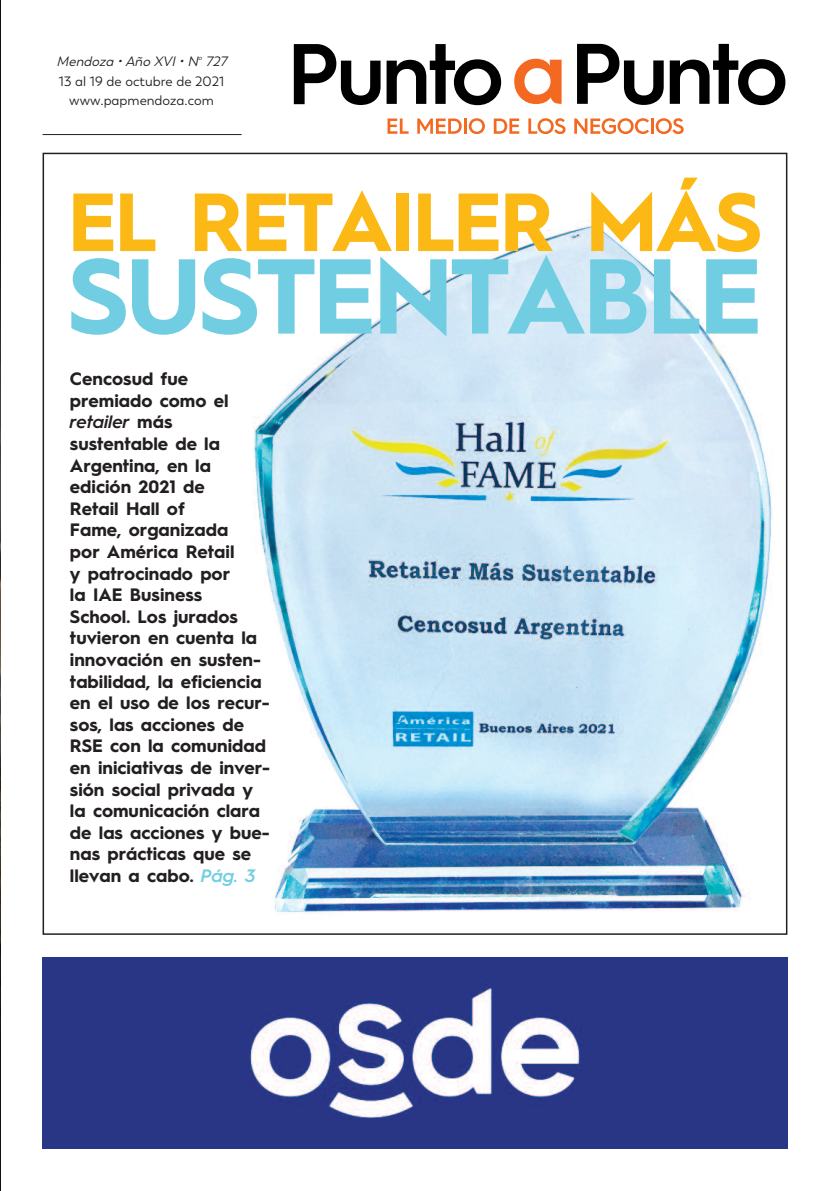
<style>
.page{position:relative;width:830px;height:1191px;background:#fff}
.page>*{position:absolute;margin:0;border:0;box-sizing:border-box;transform-origin:0 0}
.t1{font:700 106.5px "Hurme Geometric Sans 1";letter-spacing:-.03em;color:#71cee2}
.t2{font:700 82.5px "Hurme Geometric Sans 1";letter-spacing:-.03em;color:#fcb814}
.t3{font:700 18px/21.6px "Hurme Geometric Sans 1";color:#231f20}
.t4{font:13.5px/19px "Trenda";color:#231f20;text-align:center}
.t5{font:italic 13.5px "Trenda";color:#231f20}
.t6{font:italic 6.75px "Trenda";color:#231f20}
.s1{font-weight:600;font-style:italic}
.s2{font-weight:600;font-style:italic;color:#71cee2}
</style>
<div class="page">
<svg style="left:386px;top:44px;width:115px;height:61px"></svg>
<svg style="left:294px;top:44px;width:86px;height:61px"></svg>
<svg style="left:387px;top:118px;width:21px;height:16px"></svg>
<svg style="left:417px;top:118px;width:44px;height:16px"></svg>
<hr style="left:463px;top:118px;width:3px;height:16px;background:#f36921">
<svg style="left:468px;top:118px;width:16px;height:16px"></svg>
<svg style="left:493px;top:118px;width:26px;height:16px"></svg>
<svg style="left:528px;top:118px;width:37px;height:16px"></svg>
<svg style="left:574px;top:118px;width:74px;height:16px"></svg>
<hr style="left:650px;top:118px;width:3px;height:16px;background:#f36921">
<svg style="left:655px;top:118px;width:28px;height:16px"></svg>
<svg style="left:577px;top:44px;width:86px;height:61px"></svg>
<svg style="left:669px;top:44px;width:116px;height:61px"></svg>
<svg style="left:514px;top:59px;width:47px;height:45px"></svg>
<img style="left:43px;top:957px;width:744px;height:191px">
<hr style="left:43px;top:134px;width:198px;height:1px;background:#231f20">
<img style="left:253px;top:220px;width:519px;height:693px">
<img style="left:0;top:0;width:1px;height:1191px">
<p class="t5" style="left:56px;top:57px;width:174px">Mendoza • Año XVI • N 727</p>
<p class="t6" style="left:198px;top:55px;width:7px">o</p>
<p class="t4" style="left:59px;top:73px;width:167px">13 al 19 de octubre de 2021 www.papmendoza.com</p>
<h2 class="t2" style="left:68px;top:193px;width:695px">EL RETAILER MÁS</h2>
<h1 class="t1" style="left:67px;top:259px;width:696px">SUSTENTABLE</h1>
<p class="t3" style="left:70px;top:370px;width:201px">Cencosud fue premiado como el <span class="s1">retailer</span> más sustentable de la<br>Argentina, en la edición 2021 de<br>Retail Hall of<br>Fame, organizada<br>por América Retail<br>y patrocinado por<br>la IAE Business<br>School. Los jurados tuvieron en cuenta la innovación en susten&shy;tabilidad, la eficiencia en el uso de los recur&shy;sos, las acciones de<br>RSE con la comunidad en iniciativas de inver&shy;sión social privada y la comunicación clara de las acciones y bue&shy;nas prácticas que se llevan a cabo. <span class="s2">Pág. 3</span></p>
</div>
